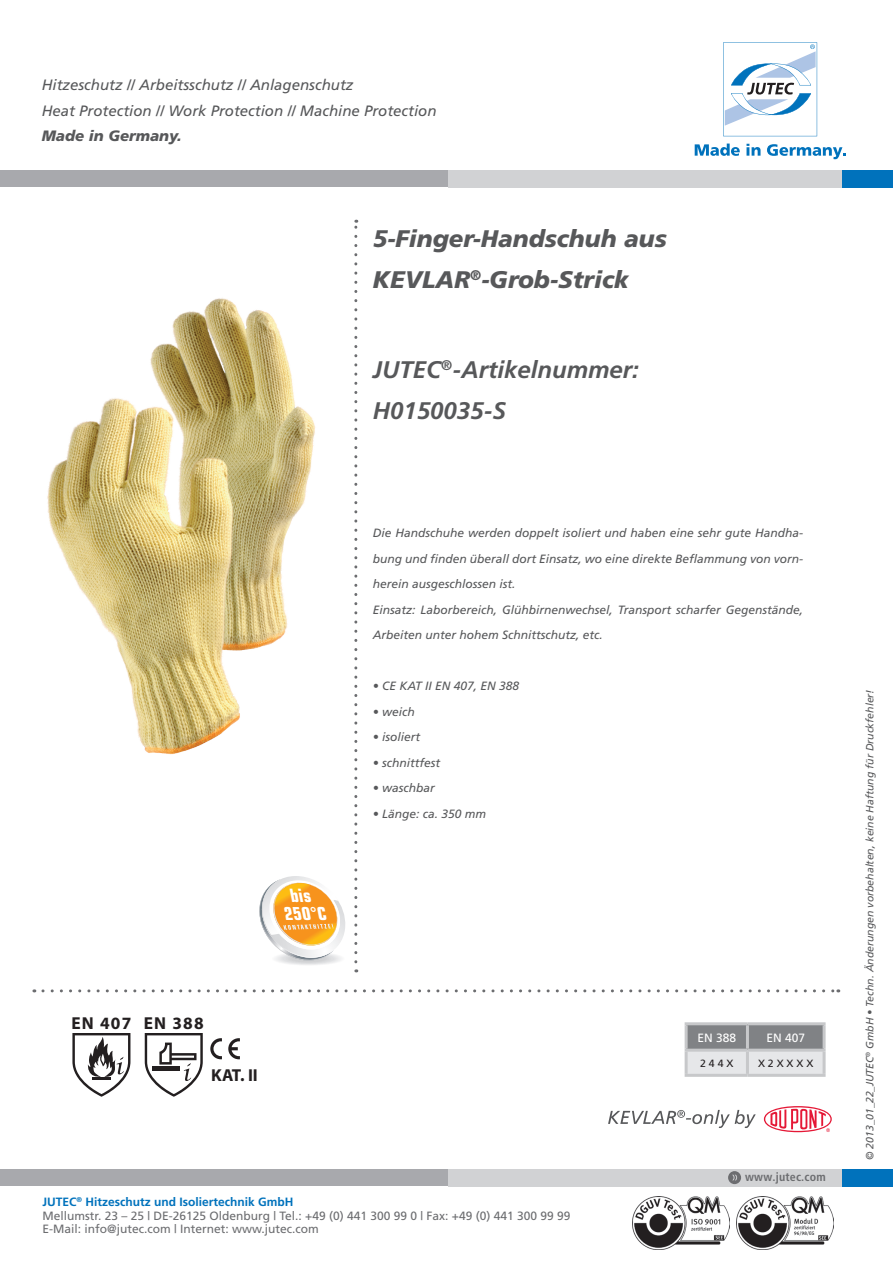
<style>
.page{position:relative;width:893px;height:1263px;background:#fff}
.page>*{position:absolute;margin:0;border:0;box-sizing:border-box;transform-origin:0 0}
.t1{font:italic 900 24px/40.8px "Frutiger";color:#57585a}
.t2{font:italic 700 24px/40.8px "Frutiger";color:#57585a}
.t3{font:italic 700 condensed 18.45px "Eurostile";color:#fff}
.t4{font:italic 700 condensed 18px "Eurostile";color:#fff}
.t5{font:700 17.4px "Myriad Pro";letter-spacing:.075em;color:#231f20}
.t6{font:italic 15px/25.5px "Frutiger";color:#57585a}
.t7{font:italic 900 15px "Frutiger";color:#57585a}
.t8{font:italic 12px/25.5px "Frutiger";color:#57585a}
.t9{font:12px/13.5px "Frutiger";color:#6c6d70}
.t10{font:700 condensed 12px "Frutiger";letter-spacing:.015em;color:#6c6d70}
.t11{font:12px "Frutiger";color:#fff}
.t12{font:italic 10.5px "Frutiger";color:#57585a}
.t13{font:10.5px "Frutiger";color:#231f20}
.s1{font-weight:700;color:#0072bc}
</style>
<div class="page">
<div style="left:0;top:170px;width:893px;height:17px;background:#a8a9ad"></div>
<div style="left:448px;top:170px;width:403px;height:17px;background:#d1d2d4"></div>
<div style="left:843px;top:170px;width:50px;height:17px;background:#0072bc"></div>
<div style="left:0;top:1169px;width:893px;height:17px;background:#a8a9ad"></div>
<div style="left:448px;top:1169px;width:403px;height:17px;background:#d1d2d4"></div>
<div style="left:843px;top:1169px;width:50px;height:17px;background:#0072bc"></div>
<svg style="left:723px;top:42px;width:94px;height:94px"></svg>
<svg style="left:695px;top:144px;width:45px;height:12px"></svg>
<svg style="left:746px;top:144px;width:14px;height:12px"></svg>
<svg style="left:767px;top:144px;width:78px;height:15px"></svg>
<img style="left:632px;top:1196px;width:98px;height:53px">
<img style="left:737px;top:1196px;width:97px;height:53px">
<svg style="left:728px;top:1171px;width:13px;height:13px"></svg>
<img style="left:47px;top:298px;width:269px;height:457px">
<svg style="left:210px;top:1038px;width:30px;height:21px"></svg>
<svg style="left:72px;top:1033px;width:58px;height:64px"></svg>
<svg style="left:145px;top:1033px;width:58px;height:64px"></svg>
<svg style="left:608px;top:1110px;width:148px;height:18px"></svg>
<svg style="left:764px;top:1106px;width:68px;height:26px"></svg>
<svg style="left:43px;top:989px;width:796px;height:3px"></svg>
<svg style="left:354px;top:220px;width:3px;height:742px"></svg>
<svg style="left:688px;top:1025px;width:135px;height:49px;background:#b1b3b5"></svg>
<hr style="left:685px;top:1025px;width:3px;height:24px;background:#c7c8ca">
<hr style="left:685px;top:1022px;width:62px;height:3px;background:#c7c8ca">
<hr style="left:746px;top:1025px;width:3px;height:24px;background:#c7c8ca">
<hr style="left:747px;top:1022px;width:79px;height:3px;background:#c7c8ca">
<hr style="left:823px;top:1025px;width:3px;height:24px;background:#c7c8ca">
<hr style="left:685px;top:1052px;width:3px;height:22px;background:#c7c8ca">
<hr style="left:685px;top:1049px;width:62px;height:3px;background:#c7c8ca">
<hr style="left:746px;top:1052px;width:3px;height:22px;background:#c7c8ca">
<hr style="left:747px;top:1049px;width:79px;height:3px;background:#c7c8ca">
<hr style="left:823px;top:1052px;width:3px;height:22px;background:#c7c8ca">
<hr style="left:685px;top:1074px;width:62px;height:3px;background:#c7c8ca">
<hr style="left:747px;top:1074px;width:79px;height:3px;background:#c7c8ca">
<svg style="left:259px;top:876px;width:85px;height:89px"></svg>
<p class="t6" style="left:42px;top:72px;width:396px">Hitzeschutz // Arbeitsschutz // Anlagenschutz<br>Heat Protection // Work Protection // Machine Protection</p>
<p class="t7" style="left:42px;top:127px;width:141px">Made in Germany.</p>
<h1 class="t1" style="left:373px;top:218px;width:296px">5-Finger-Handschuh aus<br>KEVLAR<sup>®</sup>-Grob-Strick</h1>
<h1 class="t2" style="left:373px;top:349px;width:267px">JUTEC<sup>®</sup>-Artikelnummer:<br>H0150035-S</h1>
<p class="t8" style="left:373px;top:520px;width:432px">Die Handschuhe werden doppelt isoliert und haben eine sehr gute Handha&shy;bung und finden überall dort Einsatz, wo eine direkte Beflammung von vorn&shy;herein ausgeschlossen ist.<br>Einsatz: Laborbereich, Glühbirnenwechsel, Transport scharfer Gegenstände, Arbeiten unter hohem Schnittschutz, etc.</p>
<h2 class="t3" style="left:292px;top:885px;width:26px">bis</h2>
<h3 class="t4" style="left:285px;top:902px;width:48px">250°C</h3>
<h3 class="t5" style="left:71px;top:1011px;width:134px">EN 407 EN 388</h3>
<h3 class="t5" style="left:211px;top:1064px;width:48px">KAT. II</h3>
<p class="t8" style="left:373px;top:673px;width:148px">• CE KAT II EN 407, EN 388</p>
<p class="t8" style="left:373px;top:698px;width:43px">• weich</p>
<p class="t8" style="left:373px;top:724px;width:49px">• isoliert</p>
<p class="t8" style="left:373px;top:749px;width:69px">• schnittfest</p>
<p class="t8" style="left:373px;top:775px;width:64px">• waschbar</p>
<p class="t8" style="left:373px;top:800px;width:115px">• Länge: ca. 350 mm</p>
<p class="t9" style="left:43px;top:1195px;width:530px"><span class="s1">JUTEC</span><sup>®</sup> <span class="s1">Hitzeschutz und Isoliertechnik GmbH<br></span>Mellumstr. 23 – 25 | DE-26125 Oldenburg | Tel.: +49 (0) 441 300 99 0 | Fax: +49 (0) 441 300 99 99<br>E-Mail: info@jutec.com | Internet: www.jutec.com</p>
<p class="t11" style="left:697px;top:1030px;width:40px">EN 388</p>
<p class="t11" style="left:766px;top:1030px;width:40px">EN 407</p>
<p class="t13" style="left:700px;top:1057px;width:35px">2 4 4 X</p>
<p class="t13" style="left:758px;top:1057px;width:57px">X 2 X X X X</p>
<p class="t10" style="left:745px;top:1170px;width:82px">www.jutec.com</p>
<p class="t12" style="left:864px;top:1160px;width:472px;rotate:-90deg">© 2013_01_22_JUTEC<sup>®</sup> GmbH • Techn. Änderungen vorbehalten, keine Haftung für Druckfehler!</p>
</div>
